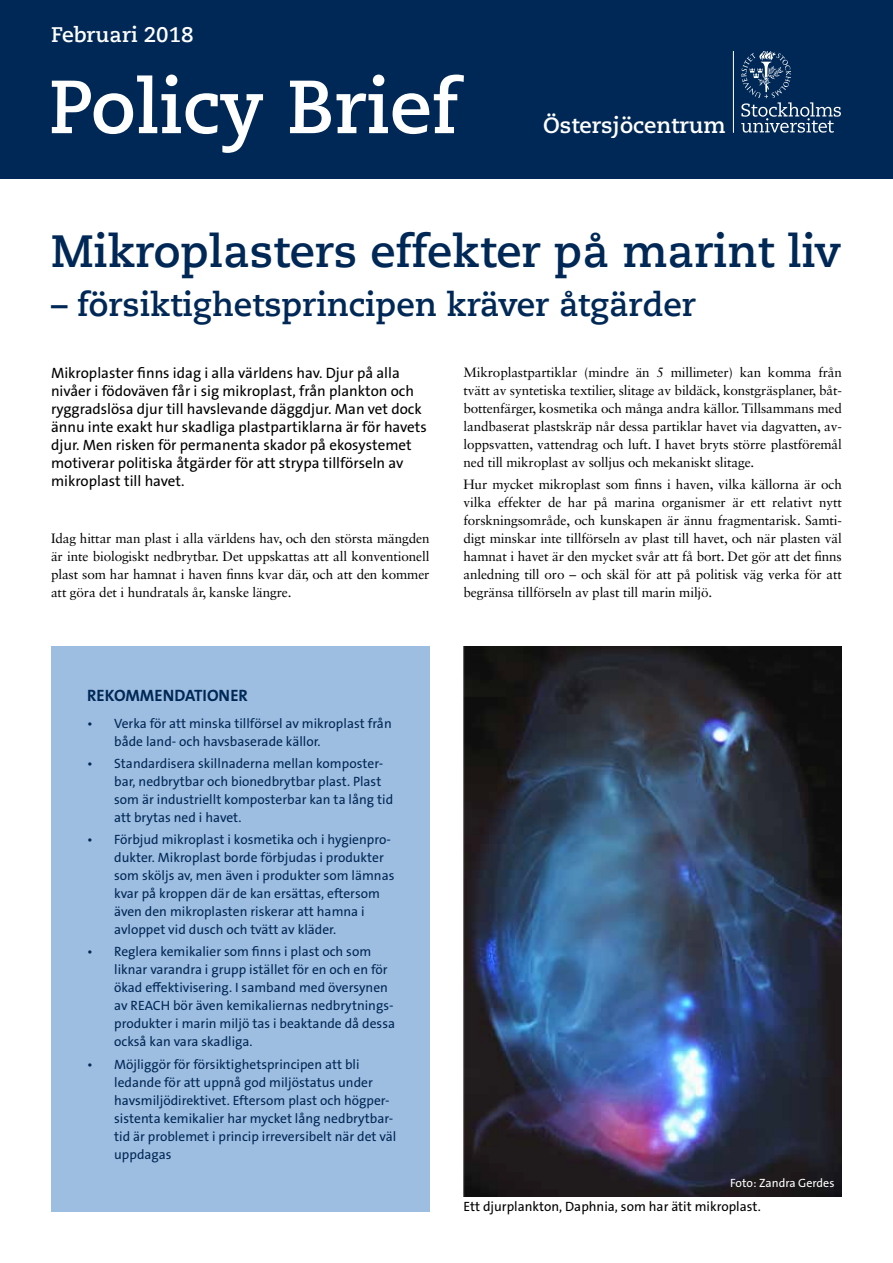
<style>
.page{position:relative;width:893px;height:1263px;background:#fff}
.page>*{position:absolute;margin:0;border:0;box-sizing:border-box;transform-origin:0 0}
.t1{font:700 75px "Caecilia Com 75";color:#fff}
.t2{font:700 45px "Caecilia Com 75";color:#002856}
.t3{font:700 33px "Caecilia Com 75";color:#002856}
.t4{font:700 22.05px "Caecilia Com 75";color:#fff}
.t5{font:700 21px "Caecilia Com 75";color:#fff}
.t6{font:700 16.5px "The Sans B W7";color:#002856}
.t7{font:15px/18px "The Sans B W5 Plain";color:#000}
.t8{font:13.5px/18px "Sabon LT Std";letter-spacing:-.01em;color:#000;text-align:justify}
.t9{font:13.5px/18px "The Sans B W5 Plain";color:#002856}
.t10{font:13.5px "The Sans B W5 Plain";color:#000}
.t11{font:12px "The Sans B W5 Plain";color:#fff}
</style>
<div class="page">
<div style="left:0;top:0;width:893px;height:179px;background:#002856"></div>
<div style="left:51px;top:646px;width:378px;height:566px;background:#9ebee1"></div>
<img style="left:464px;top:646px;width:378px;height:550px">
<svg style="left:741px;top:51px;width:100px;height:82px"></svg>
<hr style="left:733px;top:51px;width:1px;height:82px;background:#fff">
<h3 class="t5" style="left:51px;top:20px;width:144px">Februari 2018</h3>
<h1 class="t1" style="left:49px;top:56px;width:411px">Policy Brief</h1>
<h3 class="t4" style="left:543px;top:110px;width:184px">Östersjöcentrum</h3>
<h2 class="t2" style="left:51px;top:221px;width:791px">Mikroplasters effekter på marint liv</h2>
<h3 class="t3" style="left:51px;top:281px;width:646px">– försiktighetsprincipen kräver åtgärder</h3>
<p class="t7" style="left:51px;top:364px;width:377px">Mikroplaster finns idag i alla världens hav. Djur på alla nivåer i födoväven får i sig mikroplast, från plankton och ryggradslösa djur till havslevande däggdjur. Man vet dock ännu inte exakt hur skadliga plastpartiklarna är för havets djur. Men risken för permanenta skador på ekosystemet motiverar politiska åtgärder för att strypa tillförseln av mikroplast till havet.</p>
<p class="t8" style="left:51px;top:529px;width:380px">Idag hittar man plast i alla världens hav, och den största mängden är inte biologiskt nedbrytbar. Det uppskattas att all konventionell plast som har hamnat i haven finns kvar där, och att den kommer att göra det i hundratals år, kanske längre.</p>
<p class="t8" style="left:463px;top:363px;width:380px">Mikroplastpartiklar (mindre än 5 millimeter) kan komma från tvätt av syntetiska textilier, slitage av bildäck, konstgräsplaner, båt&shy;bottenfärger, kosmetika och många andra källor. Tillsammans med landbaserat plastskräp når dessa partiklar havet via dagvatten, av&shy;loppsvatten, vattendrag och luft. I havet bryts större plastföremål ned till mikroplast av solljus och mekaniskt slitage.</p>
<p class="t8" style="left:463px;top:475px;width:380px">Hur mycket mikroplast som finns i haven, vilka källorna är och vilka effekter de har på marina organismer är ett relativt nytt forskningsområde, och kunskapen är ännu fragmentarisk. Samti&shy;digt minskar inte tillförseln av plast till havet, och när plasten väl hamnat i havet är den mycket svår att få bort. Det gör att det finns anledning till oro – och skäl för att på politisk väg verka för att begränsa tillförseln av plast till marin miljö.</p>
<p class="t6" style="left:87px;top:685px;width:162px">REKOMMENDATIONER</p>
<p class="t9" style="left:114px;top:714px;width:279px;text-indent:-27px">• Verka för att minska tillförsel av mikroplast från både land- och havsbaserade källor.</p>
<p class="t9" style="left:114px;top:754px;width:281px;text-indent:-27px">• Standardisera skillnaderna mellan komposter&shy;bar, nedbrytbar och bionedbrytbar plast. Plast som är industriellt komposterbar kan ta lång tid att brytas ned i havet.</p>
<p class="t9" style="left:114px;top:831px;width:282px;text-indent:-27px">• Förbjud mikroplast i kosmetika och i hygienpro&shy;dukter. Mikroplast borde förbjudas i produkter som sköljs av, men även i produkter som lämnas kvar på kroppen där de kan ersättas, eftersom även den mikroplasten riskerar att hamna i avloppet vid dusch och tvätt av kläder.</p>
<p class="t9" style="left:114px;top:943px;width:282px;text-indent:-27px">• Reglera kemikalier som finns i plast och som liknar varandra i grupp istället för en och en för ökad effektivisering. I samband med översynen av REACH bör även kemikaliernas nedbrytnings&shy;produkter i marin miljö tas i beaktande då dessa också kan vara skadliga.</p>
<p class="t9" style="left:114px;top:1055px;width:284px;text-indent:-27px">• Möjliggör för försiktighetsprincipen att bli ledande för att uppnå god miljöstatus under havsmiljödirektivet. Eftersom plast och högper&shy;sistenta kemikalier har mycket lång nedbrytbar&shy;tid är problemet i princip irreversibelt när det väl uppdagas</p>
<p class="t11" style="left:730px;top:1175px;width:106px">Foto: Zandra Gerdes</p>
<p class="t10" style="left:463px;top:1198px;width:299px">Ett djurplankton, Daphnia, som har ätit mikroplast.</p>
</div>
